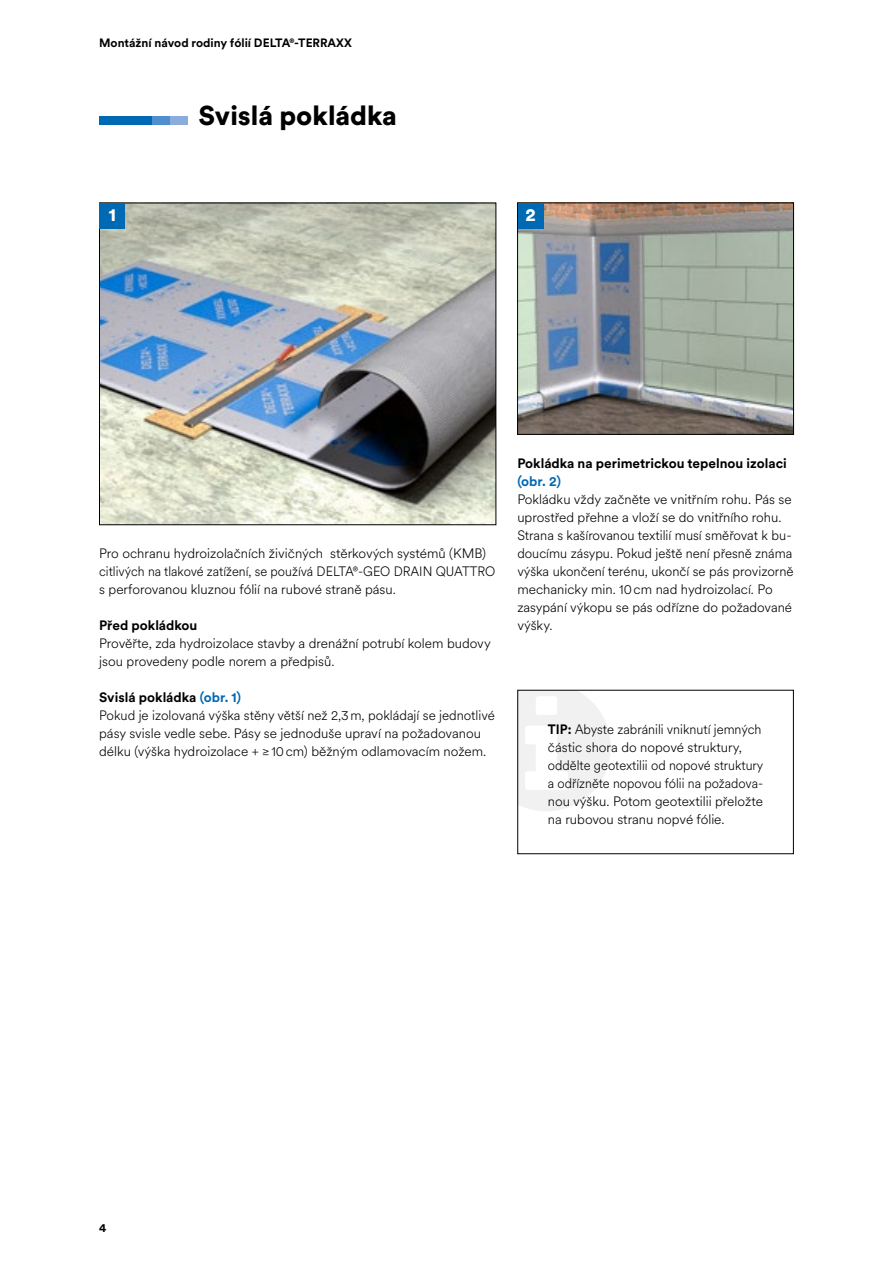
<style>
.page{position:relative;width:893px;height:1263px;background:#fff}
.page>*{position:absolute;margin:0;border:0;box-sizing:border-box;transform-origin:0 0}
.t1{font:900 27px "Circular XX";color:#000}
.t2{font:900 18px "Circular XX";color:#fff}
.t3{font:300 13.5px/18px "Circular XX";color:#000}
.t4{font:300 13.5px/18px "Circular XX";color:#000;scale:.96 1}
.t5{font:700 13.5px "Circular XX";color:#000}
.t6{font:700 13.5px "Circular XX";color:#0069b4}
.t7{font:700 12px "Circular XX";color:#000}
.s1{font-weight:700}
.s2{font-weight:700;color:#0069b4}
</style>
<div class="page">
<svg style="left:519px;top:692px;width:92px;height:119px"></svg>
<img style="left:101px;top:205px;width:393px;height:318px">
<div style="left:99px;top:203px;width:397px;height:322px;border:1px solid #000"></div>
<img style="left:519px;top:205px;width:273px;height:228px">
<div style="left:517px;top:203px;width:277px;height:232px;border:1px solid #000"></div>
<div style="left:517px;top:690px;width:277px;height:164px;border:1px solid #000"></div>
<div style="left:99px;top:116px;width:53px;height:9px;background:#0069b4"></div>
<div style="left:152px;top:116px;width:18px;height:9px;background:#4f8fcd"></div>
<div style="left:170px;top:116px;width:17px;height:9px;background:#8baddc"></div>
<div style="left:100px;top:203px;width:25px;height:26px;background:#0069b4"></div>
<div style="left:518px;top:203px;width:25px;height:26px;background:#0069b4"></div>
<p class="t7" style="left:99px;top:34px;width:254px">Montážní návod rodiny fólií DELTA®-TERRAXX</p>
<h1 class="t1" style="left:198px;top:96px;width:200px">Svislá pokládka</h1>
<h2 class="t2" style="left:109px;top:202px;width:9px">1</h2>
<h2 class="t2" style="left:525px;top:202px;width:12px">2</h2>
<p class="t3" style="left:99px;top:544px;width:398px">Pro ochranu hydroizolačních živičných stěrkových systémů (KMB) citlivých na tlakové zatížení, se používá DELTA®-GEO DRAIN QUATTRO s perforovanou kluznou fólií na rubové straně pásu.</p>
<p class="t5" style="left:99px;top:616px;width:100px">Před pokládkou</p>
<p class="t3" style="left:99px;top:634px;width:393px">Prověřte, zda hydroizolace stavby a drenážní potrubí kolem budovy jsou provedeny podle norem a předpisů.</p>
<p class="t3" style="left:99px;top:688px;width:397px"><span class="s1">Svislá pokládka</span> <span class="s2">(obr. 1)<br></span>Pokud je izolovaná výška stěny větší než 2,3m, pokládají se jednotlivé pásy svisle vedle sebe. Pásy se jednoduše upraví na požadovanou délku (výška hydroizolace + ≥10cm) běžným odlamovacím nožem.</p>
<p class="t5" style="left:517px;top:454px;width:271px">Pokládka na perimetrickou tepelnou izolaci</p>
<p class="t6" style="left:517px;top:472px;width:45px">(obr. 2)</p>
<p class="t3" style="left:517px;top:490px;width:278px">Pokládku vždy začněte ve vnitřním rohu. Pás se uprostřed přehne a vloží se do vnitřního rohu.<br>Strana s kašírovanou textilií musí směřovat k bu&shy;doucímu zásypu. Pokud ještě není přesně známa výška ukončení terénu, ukončí se pás provizorně mechanicky min. 10cm nad hydroizolací. Po zasypání výkopu se pás odřízne do požadované výšky.</p>
<p class="t4" style="left:548px;top:719px;width:226px"><span class="s1">TIP:</span> Abyste zabránili vniknutí jemných částic shora do nopové struktury, oddělte geotextilii od nopové struktury a odřízněte nopovou fólii na požadova&shy;nou výšku. Potom geotextilii přeložte na rubovou stranu nopvé fólie.</p>
<p class="t7" style="left:99px;top:1219px;width:9px">4</p>
</div>
